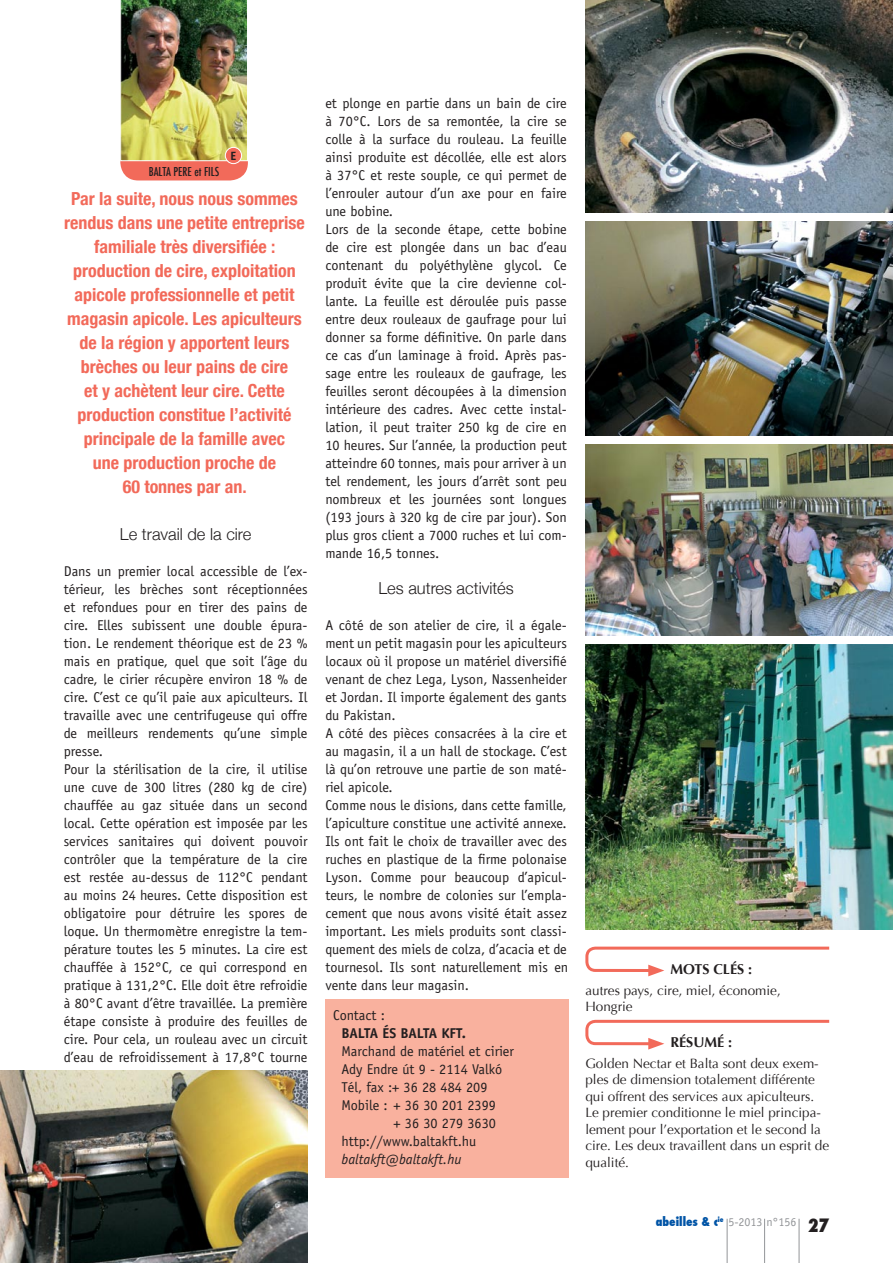
<style>
.page{position:relative;width:893px;height:1263px;background:#fff}
.page>*{position:absolute;margin:0;border:0;box-sizing:border-box;transform-origin:0 0}
.t1{font:700 condensed 18px/24px "Helvetica Neue";color:#f26a5a;text-align:center}
.t2{font:800 condensed 18px "Futura";color:#231f20}
.t3{font:300 16.5px "Helvetica Neue";color:#231f20}
.t4{font:14.25px/18px "Officina Sans";color:#231f20;text-align:justify}
.t5{font:italic 14.25px "Officina Sans";color:#231f20}
.t6{font:700 14.25px "Officina Sans";letter-spacing:-.02em;color:#231f20}
.t7{font:700 14.25px "Optima";color:#231f20}
.t8{font:13.5px/16.5px "Optima";color:#231f20}
.t9{font:12px "Officina Sans";color:#939598}
.t10{font:500 condensed 12px "Futura";color:#231f20}
.t11{font:700 12px "Officina Sans";color:#231f20}
.s1{font-family:"Futura";font-weight:800;font-stretch:condensed;color:#0054a6}
</style>
<div class="page">
<hr style="left:727px;top:1219px;width:1px;height:44px;background:#939598">
<hr style="left:764px;top:1219px;width:1px;height:44px;background:#939598">
<hr style="left:799px;top:1219px;width:1px;height:44px;background:#939598">
<img style="left:585px;top:644px;width:308px;height:285px">
<img style="left:585px;top:0;width:308px;height:213px">
<img style="left:585px;top:221px;width:308px;height:214px">
<img style="left:585px;top:444px;width:308px;height:192px">
<img style="left:120px;top:0;width:128px;height:180px">
<div style="left:225px;top:147px;width:17px;height:17px;background:#f26a5a;border-radius:50%"></div>
<div style="left:225px;top:147px;width:17px;height:17px;border:1px solid #fff;border-radius:50%"></div>
<div style="left:325px;top:999px;width:243px;height:179px;background:#f9b19e"></div>
<img style="left:0;top:1071px;width:308px;height:192px">
<svg style="left:585px;top:946px;width:245px;height:30px"></svg>
<svg style="left:585px;top:1019px;width:245px;height:30px"></svg>
<p class="t10" style="left:149px;top:164px;width:72px">BALTA PERE et FILS</p>
<p class="t11" style="left:231px;top:149px;width:7px">E</p>
<p class="t1" style="left:64px;top:186px;width:242px">Par la suite, nous nous sommes rendus dans une petite entreprise familiale très diversifiée : production de cire, exploitation apicole professionnelle et petit magasin apicole. Les apiculteurs de la région y apportent leurs brèches ou leur pains de cire<br>et y achètent leur cire. Cette production constitue l’activité principale de la famille avec<br>une production proche de<br>60 tonnes par an.</p>
<p class="t3" style="left:120px;top:524px;width:133px">Le travail de la cire</p>
<p class="t4" style="left:64px;top:562px;width:245px">Dans un premier local accessible de l’ex&shy;térieur, les brèches sont réceptionnées et refondues pour en tirer des pains de cire. Elles subissent une double épura&shy;tion. Le rendement théorique est de 23 % mais en pratique, quel que soit l’âge du cadre, le cirier récupère environ 18 % de cire. C’est ce qu’il paie aux apiculteurs. Il travaille avec une centrifugeuse qui offre de meilleurs rendements qu’une simple presse.</p>
<p class="t4" style="left:64px;top:760px;width:245px">Pour la stérilisation de la cire, il utilise une cuve de 300 litres (280 kg de cire) chauffée au gaz située dans un second local. Cette opération est imposée par les services sanitaires qui doivent pouvoir contrôler que la température de la cire est restée au-dessus de 112°C pendant au moins 24 heures. Cette disposition est obligatoire pour détruire les spores de loque. Un thermomètre enregistre la tem&shy;pérature toutes les 5 minutes. La cire est chauffée à 152°C, ce qui correspond en pratique à 131,2°C. Elle doit être refroidie à 80°C avant d’être travaillée. La première étape consiste à produire des feuilles de cire. Pour cela, un rouleau avec un circuit d’eau de refroidissement à 17,8°C tourne</p>
<p class="t4" style="left:325px;top:94px;width:243px">et plonge en partie dans un bain de cire à 70°C. Lors de sa remontée, la cire se colle à la surface du rouleau. La feuille ainsi produite est décollée, elle est alors à 37°C et reste souple, ce qui permet de l’enrouler autour d’un axe pour en faire une bobine.</p>
<p class="t4" style="left:325px;top:220px;width:243px">Lors de la seconde étape, cette bobine de cire est plongée dans un bac d’eau contenant du polyéthylène glycol. Ce produit évite que la cire devienne col&shy;lante. La feuille est déroulée puis passe entre deux rouleaux de gaufrage pour lui donner sa forme définitive. On parle dans ce cas d’un laminage à froid. Après pas&shy;sage entre les rouleaux de gaufrage, les feuilles seront découpées à la dimension intérieure des cadres. Avec cette instal&shy;lation, il peut traiter 250 kg de cire en 10 heures. Sur l’année, la production peut atteindre 60 tonnes, mais pour arriver à un tel rendement, les jours d’arrêt sont peu nombreux et les journées sont longues (193 jours à 320 kg de cire par jour). Son plus gros client a 7000 ruches et lui com&shy;mande 16,5 tonnes.</p>
<p class="t3" style="left:378px;top:578px;width:137px">Les autres activités</p>
<p class="t4" style="left:325px;top:616px;width:243px">A côté de son atelier de cire, il a égale&shy;ment un petit magasin pour les apiculteurs locaux où il propose un matériel diversifié venant de chez Lega, Lyson, Nassenheider et Jordan. Il importe également des gants du Pakistan.</p>
<p class="t4" style="left:325px;top:724px;width:243px">A côté des pièces consacrées à la cire et au magasin, il a un hall de stockage. C’est là qu’on retrouve une partie de son maté&shy;riel apicole.</p>
<p class="t4" style="left:325px;top:796px;width:245px">Comme nous le disions, dans cette famille, l’apiculture constitue une activité annexe.<br>Ils ont fait le choix de travailler avec des ruches en plastique de la firme polonaise Lyson. Comme pour beaucoup d’apicul&shy;teurs, le nombre de colonies sur l’empla&shy;cement que nous avons visité était assez important. Les miels produits sont classi&shy;quement des miels de colza, d’acacia et de tournesol. Ils sont naturellement mis en vente dans leur magasin.</p>
<p class="t4" style="left:333px;top:1006px;width:54px">Contact :</p>
<p class="t6" style="left:342px;top:1024px;width:126px">BALTA ÉS BALTA KFT.</p>
<p class="t4" style="left:342px;top:1042px;width:174px">Marchand de matériel et cirier</p>
<p class="t4" style="left:342px;top:1060px;width:162px">Ady Endre út 9 - 2114 Valkó</p>
<p class="t4" style="left:342px;top:1078px;width:147px">Tél, fax :+ 36 28 484 209</p>
<p class="t4" style="left:342px;top:1096px;width:156px;text-align:right">Mobile : + 36 30 201 2399 + 36 30 279 3630</p>
<p class="t4" style="left:342px;top:1132px;width:136px">http://www.baltakft.hu</p>
<p class="t5" style="left:342px;top:1151px;width:122px">baltakft@baltakft.hu</p>
<p class="t7" style="left:670px;top:961px;width:83px">MOTS CLÉS :</p>
<p class="t8" style="left:585px;top:982px;width:197px">autres pays, cire, miel, économie,<br>Hongrie</p>
<p class="t7" style="left:670px;top:1034px;width:63px">RÉSUMÉ :</p>
<p class="t8" style="left:585px;top:1055px;width:245px">Golden Nectar et Balta sont deux exem&shy;ples de dimension totalement différente qui offrent des services aux apiculteurs.<br>Le premier conditionne le miel principa&shy;lement pour l’exportation et le second la cire. Les deux travaillent dans un esprit de qualité.</p>
<p class="t9" style="left:656px;top:1215px;width:142px"><span class="s1">abeilles &amp; c</span><sup>ie</sup> 5-2013 n°156</p>
<p class="t2" style="left:808px;top:1213px;width:23px">27</p>
</div>
